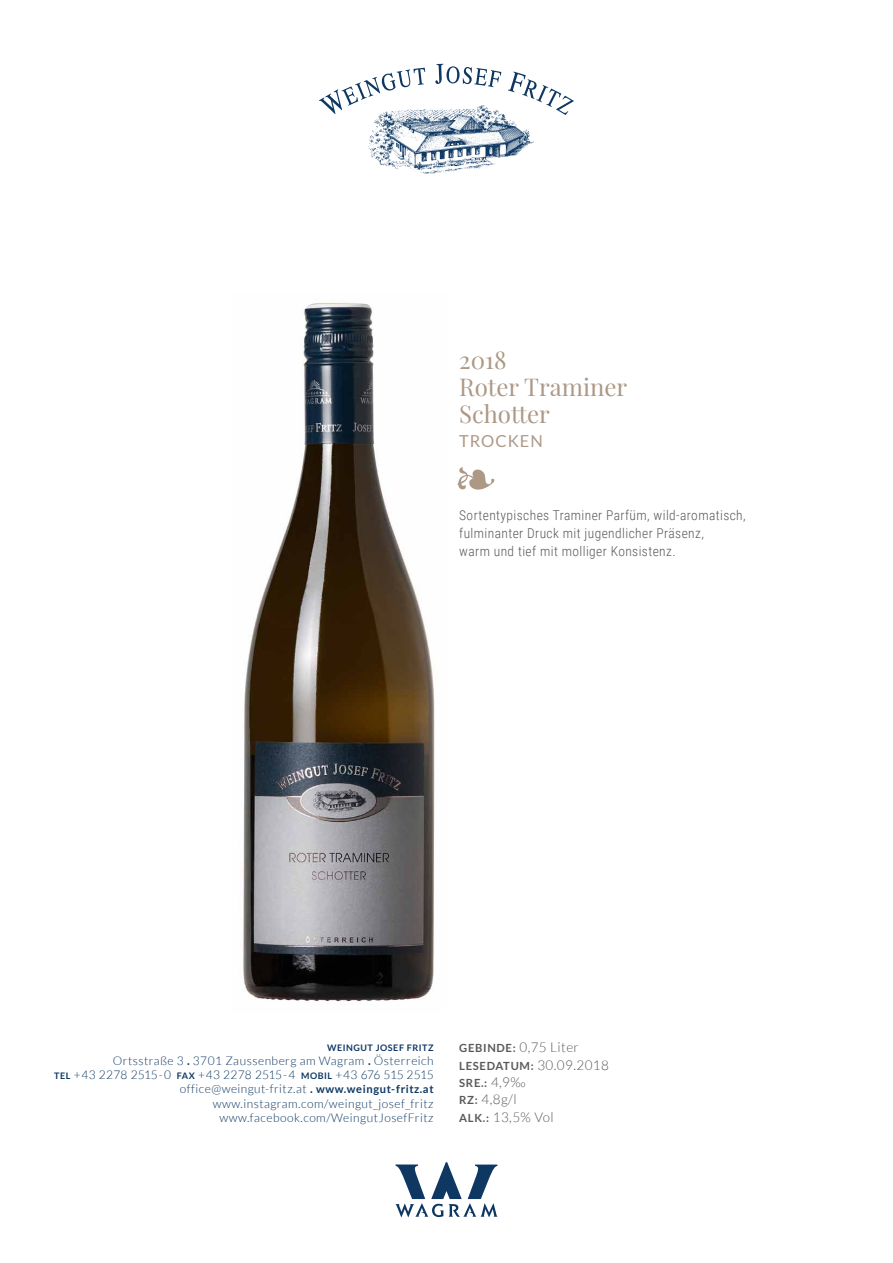
<style>
.page{position:relative;width:893px;height:1263px;background:#fff}
.page>*{position:absolute;margin:0;border:0;box-sizing:border-box;transform-origin:0 0}
.t1{font:24px/27px "Playfair Display";color:#ad9886}
.t2{font:16.5px "Lato";letter-spacing:.06em;color:#ad9886}
.t3{font:300 13.5px/18px "Roboto Condensed";letter-spacing:.03em;color:#58595b}
.t4{font:300 13.5px/17.4px "Lato";letter-spacing:.03em;color:#58595b}
.t5{font:300 12px/14.2px "Lato";letter-spacing:.04em;color:#0e3862;text-align:right}
.t6{font:700 11.25px/17.4px "Lato";letter-spacing:.06em;color:#58595b}
.t7{font:700 9px "Lato";letter-spacing:.06em;color:#0e3862}
.s1{font-weight:700}
.s2{font-weight:700;font-size:9px}
.s3{font-weight:700;font-size:11.1px}
.s4{font-weight:700;font-size:11.25px}
.s5{font-weight:300;font-size:13.5px}
</style>
<div class="page">
<img style="left:243px;top:302px;width:192px;height:700px">
<svg style="left:395px;top:1162px;width:102px;height:55px"></svg>
<svg style="left:319px;top:64px;width:255px;height:51px"></svg>
<img style="left:365px;top:101px;width:173px;height:73px">
<img style="left:458px;top:467px;width:37px;height:22px">
<h1 class="t1" style="left:459px;top:344px;width:169px">2018<br>Roter Traminer<br>Schotter</h1>
<h2 class="t2" style="left:459px;top:431px;width:85px">TROCKEN</h2>
<p class="t3" style="left:459px;top:506px;width:288px">Sortentypisches Traminer Parfüm, wild-aromatisch, fulminanter Druck mit jugendlicher Präsenz,<br>warm und tief mit molliger Konsistenz.</p>
<p class="t7" style="left:327px;top:1042px;width:108px">WEINGUT JOSEF FRITZ</p>
<p class="t5" style="left:54px;top:1053px;width:381px">Ortsstraße 3 <span class="s1">.</span> 3701 Zaussenberg am Wagram <span class="s1">.</span> Österreich<br><span class="s2">TE L</span> +43 2278 2515-0 <span class="s2">FAX</span> +43 2278 2515-4 <span class="s2">MOBIL</span> +43 676 515 2515 office@weingut-fritz.at <span class="s1">.</span> <span class="s3">WWW.WEINGUT-FRITZ.AT </span>www.instagram.com/weingut_josef_fritz www.facebook.com/WeingutJosefFritz</p>
<p class="t4" style="left:459px;top:1039px;width:121px"><span class="s4">GEBINDE:</span> 0,75 Liter</p>
<p class="t6" style="left:459px;top:1057px;width:151px">LESEDATUM : <span class="s5">30.09.2018<br></span>SRE.: <span class="s5">4,9‰</span></p>
<p class="t4" style="left:459px;top:1091px;width:96px"><span class="s4">RZ:</span> 4,8g/l<br><span class="s4">ALK.:</span> 13,5% Vol</p>
</div>
